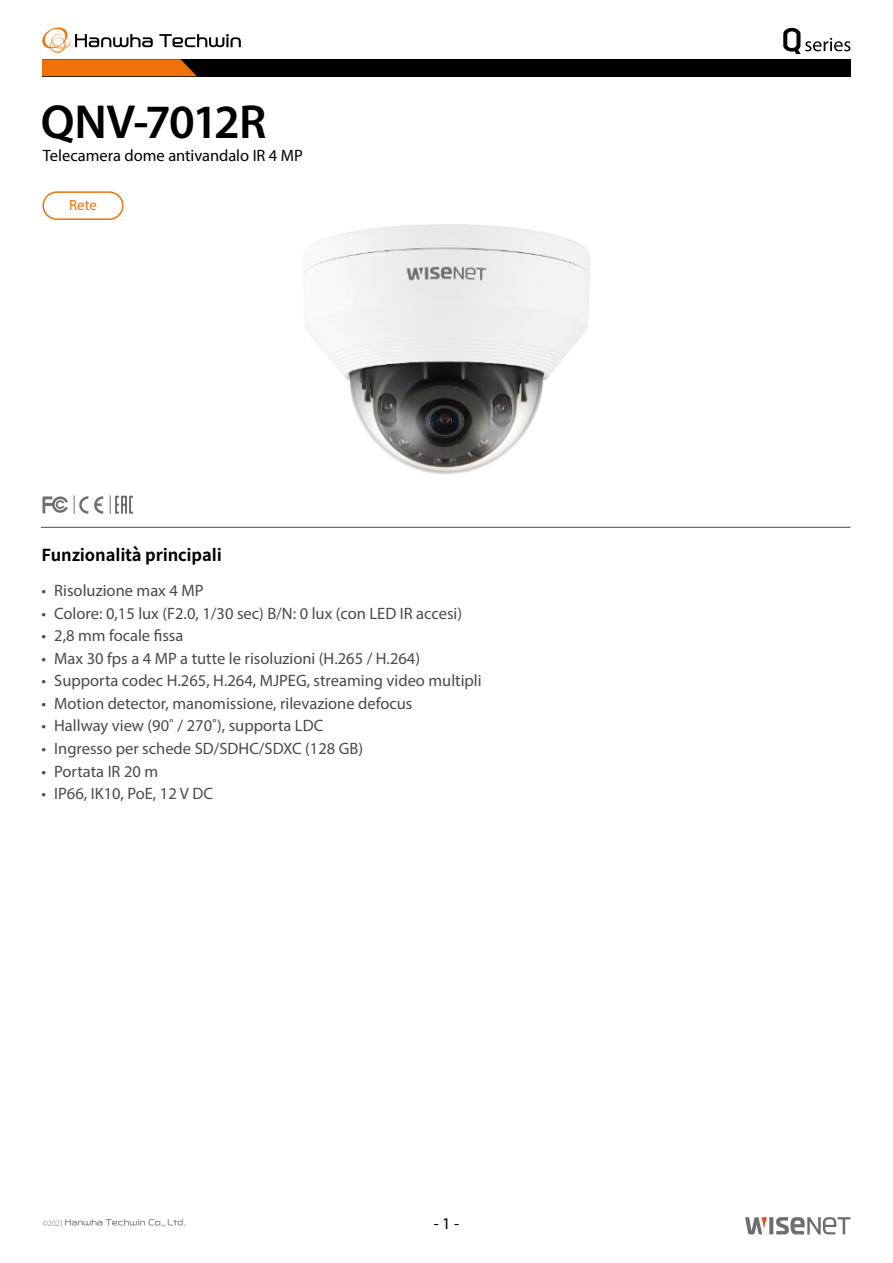
<style>
.page{position:relative;width:893px;height:1263px;background:#fff}
.page>*{position:absolute;margin:0;border:0;box-sizing:border-box;transform-origin:0 0}
.t1{font:600 48px "Myriad Pro";letter-spacing:-.025em;color:#000}
.t2{font:16.5px "Myriad Pro";color:#4a4a49}
.t3{font:16.5px "Myriad Pro";color:#000}
.t4{font:700 16.5px "Spoqa Han Sans Neo";color:#000}
.t5{font:15px "Myriad Pro";color:#ee7209}
.t6{font:8.25px "Hanwha L";color:#706f6f}
.s1{font-family:"Myriad Pro";font-weight:300}
</style>
<div class="page">
<svg style="left:769px;top:1217px;width:4px;height:17px"></svg>
<svg style="left:776px;top:1217px;width:74px;height:17px"></svg>
<svg style="left:745px;top:1217px;width:22px;height:17px"></svg>
<div style="left:42px;top:59px;width:808px;height:17px;background:#000"></div>
<svg style="left:41px;top:27px;width:200px;height:49px"></svg>
<hr style="left:41px;top:527px;width:809px;height:1px;background:#4a4a49">
<div style="left:43px;top:191px;width:81px;height:29px;border:2px solid #ee7209;border-radius:14px"></div>
<img style="left:303px;top:224px;width:287px;height:251px">
<svg style="left:783px;top:28px;width:67px;height:26px"></svg>
<svg style="left:42px;top:496px;width:26px;height:17px"></svg>
<svg style="left:94px;top:496px;width:9px;height:18px"></svg>
<svg style="left:110px;top:495px;width:23px;height:19px"></svg>
<svg style="left:74px;top:495px;width:14px;height:19px"></svg>
<h1 class="t1" style="left:41px;top:91px;width:227px">QNV-7012R</h1>
<p class="t3" style="left:43px;top:145px;width:262px">Telecamera dome antivandalo IR 4 MP</p>
<p class="t5" style="left:69px;top:196px;width:30px">Rete</p>
<p class="t4" style="left:41px;top:543px;width:182px">Funzionalità principali</p>
<p class="t2" style="left:41px;top:581px;width:163px">• Risoluzione max 4 MP</p>
<p class="t2" style="left:41px;top:603px;width:422px">• Colore: 0,15 lux (F2.0, 1/30 sec) B/N: 0 lux (con LED IR accesi)</p>
<p class="t2" style="left:41px;top:626px;width:143px">• 2,8 mm focale fissa</p>
<p class="t2" style="left:41px;top:648px;width:380px">• Max 30 fps a 4 MP a tutte le risoluzioni (H.265 / H.264)</p>
<p class="t2" style="left:41px;top:671px;width:442px">• Supporta codec H.265, H.264, MJPEG, streaming video multipli</p>
<p class="t2" style="left:41px;top:693px;width:373px">• Motion detector, manomissione, rilevazione defocus</p>
<p class="t2" style="left:41px;top:716px;width:283px">• Hallway view (90˚ / 270˚), supporta LDC</p>
<p class="t2" style="left:41px;top:738px;width:323px">• Ingresso per schede SD/SDHC/SDXC (128 GB)</p>
<p class="t2" style="left:41px;top:761px;width:118px">• Portata IR 20 m</p>
<p class="t2" style="left:41px;top:783px;width:173px">• IP66, IK10, PoE, 12 V DC</p>
<p class="t6" style="left:43px;top:1218px;width:145px"><span class="s1">©2021</span> Hanwha Techwin Co., Ltd.</p>
<p class="t3" style="left:434px;top:1213px;width:27px">- 1 -</p>
</div>
